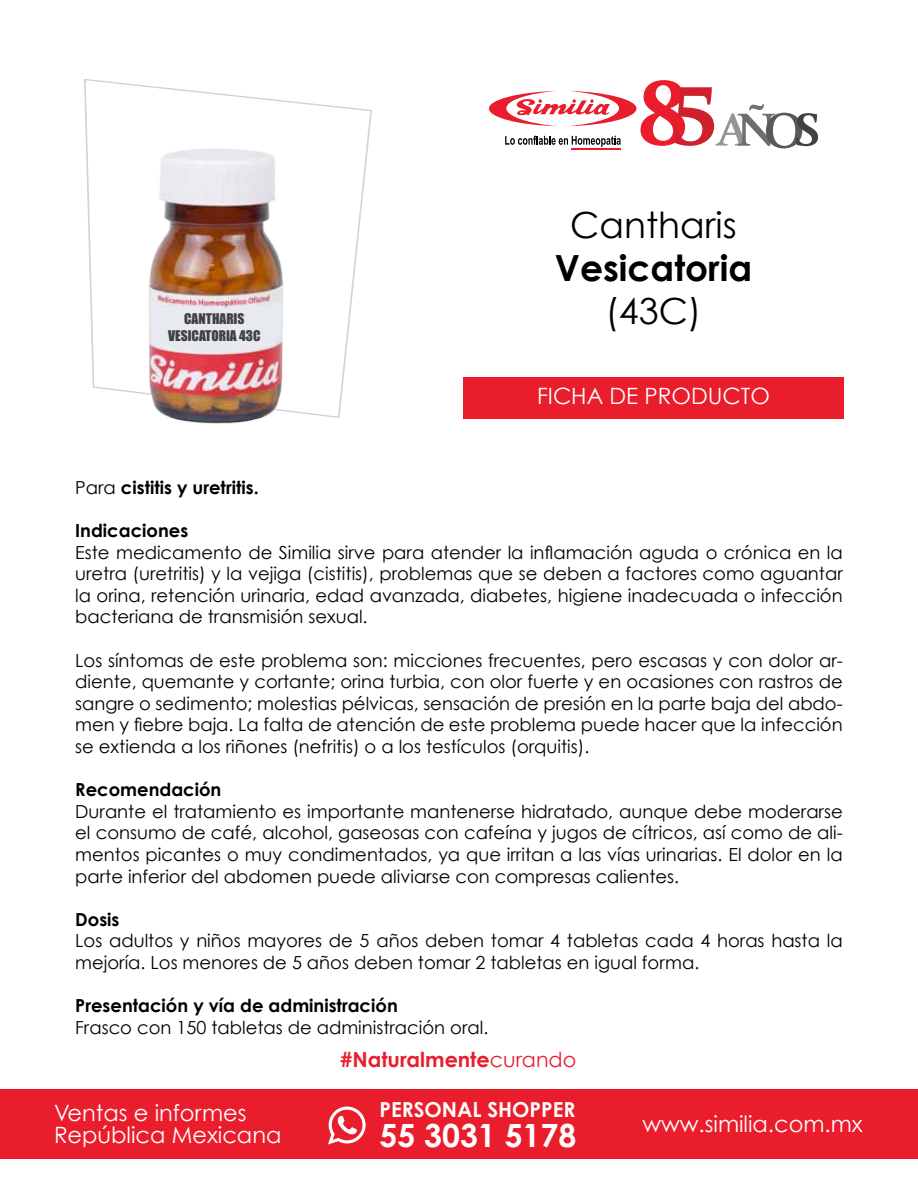
<style>
.page{position:relative;width:918px;height:1188px;background:#fff}
.page>*{position:absolute;margin:0;border:0;box-sizing:border-box;transform-origin:0 0}
.t1{font:36px "Century Gothic";color:#000}
.t2{font:700 36px "Century Gothic";color:#000}
.t3{font:700 31.95px "Century Gothic";color:#fff}
.t4{font:22.5px "Century Gothic";color:#fff}
.t5{font:700 20.7px "Century Gothic";color:#ea1d2c}
.t6{font:700 20.7px "Century Gothic";color:#fff}
.t7{font:18px/21.6px "Century Gothic";color:#000;text-align:justify}
.t8{font:700 18px "Century Gothic";color:#000}
.t9{font:13.5px/16.2px "Impact";color:#414042;text-align:center}
.s1{font-weight:400}
</style>
<div class="page">
<div style="left:0;top:1089px;width:918px;height:70px;background:#ea1d2c"></div>
<svg style="left:328px;top:1107px;width:38px;height:38px"></svg>
<svg style="left:84px;top:79px;width:288px;height:339px"></svg>
<svg style="left:84px;top:97px;width:195px;height:313px"></svg>
<svg style="left:489px;top:80px;width:329px;height:68px"></svg>
<hr style="left:572px;top:149px;width:49px;height:1px;background:#ea1d2c">
<div style="left:463px;top:377px;width:381px;height:41px;background:#ea1d2c"></div>
<img style="left:126px;top:134px;width:178px;height:290px">
<p class="t9" style="left:168px;top:311px;width:94px">CANTHARIS<br>VESICATORIA 43C</p>
<h1 class="t1" style="left:570px;top:203px;width:168px">Cantharis</h1>
<h1 class="t2" style="left:555px;top:246px;width:199px">Vesicatoria</h1>
<h1 class="t1" style="left:606px;top:290px;width:97px">(43C)</h1>
<p class="t4" style="left:537px;top:382px;width:235px">FICHA DE PRODUCTO</p>
<p class="t8" style="left:75px;top:476px;width:185px"><span class="s1">Para</span> cistitis y uretritis.</p>
<p class="t8" style="left:75px;top:519px;width:115px">Indicaciones</p>
<p class="t7" style="left:75px;top:541px;width:769px">Este medicamento de Similia sirve para atender la inflamación aguda o crónica en la uretra (uretritis) y la vejiga (cistitis), problemas que se deben a factores como aguantar la orina, retención urinaria, edad avanzada, diabetes, higiene inadecuada o infección bacteriana de transmisión sexual.</p>
<p class="t7" style="left:75px;top:649px;width:769px">Los síntomas de este problema son: micciones frecuentes, pero escasas y con dolor ar&shy;diente, quemante y cortante; orina turbia, con olor fuerte y en ocasiones con rastros de sangre o sedimento; molestias pélvicas, sensación de presión en la parte baja del abdo&shy;men y fiebre baja. La falta de atención de este problema puede hacer que la infección se extienda a los riñones (nefritis) o a los testículos (orquitis).</p>
<p class="t8" style="left:75px;top:778px;width:148px">Recomendación</p>
<p class="t7" style="left:75px;top:800px;width:769px">Durante el tratamiento es importante mantenerse hidratado, aunque debe moderarse el consumo de café, alcohol, gaseosas con cafeína y jugos de cítricos, así como de ali&shy;mentos picantes o muy condimentados, ya que irritan a las vías urinarias. El dolor en la parte inferior del abdomen puede aliviarse con compresas calientes.</p>
<p class="t8" style="left:75px;top:908px;width:46px">Dosis</p>
<p class="t7" style="left:75px;top:930px;width:769px">Los adultos y niños mayores de 5 años deben tomar 4 tabletas cada 4 horas hasta la mejoría. Los menores de 5 años deben tomar 2 tabletas en igual forma.</p>
<p class="t8" style="left:75px;top:994px;width:324px">Presentación y vía de administración</p>
<p class="t7" style="left:75px;top:1016px;width:415px">Frasco con 150 tabletas de administración oral.</p>
<p class="t5" style="left:340px;top:1047px;width:238px">#Naturalmente<span class="s1">curando</span></p>
<p class="t4" style="left:54px;top:1099px;width:194px">Ventas e informes</p>
<p class="t6" style="left:380px;top:1096px;width:198px">PERSONAL SHOPPER</p>
<p class="t4" style="left:54px;top:1121px;width:229px">República Mexicana</p>
<h2 class="t3" style="left:380px;top:1115px;width:198px">55 3031 5178</h2>
<p class="t4" style="left:642px;top:1110px;width:222px">www.similia.com.mx</p>
</div>
